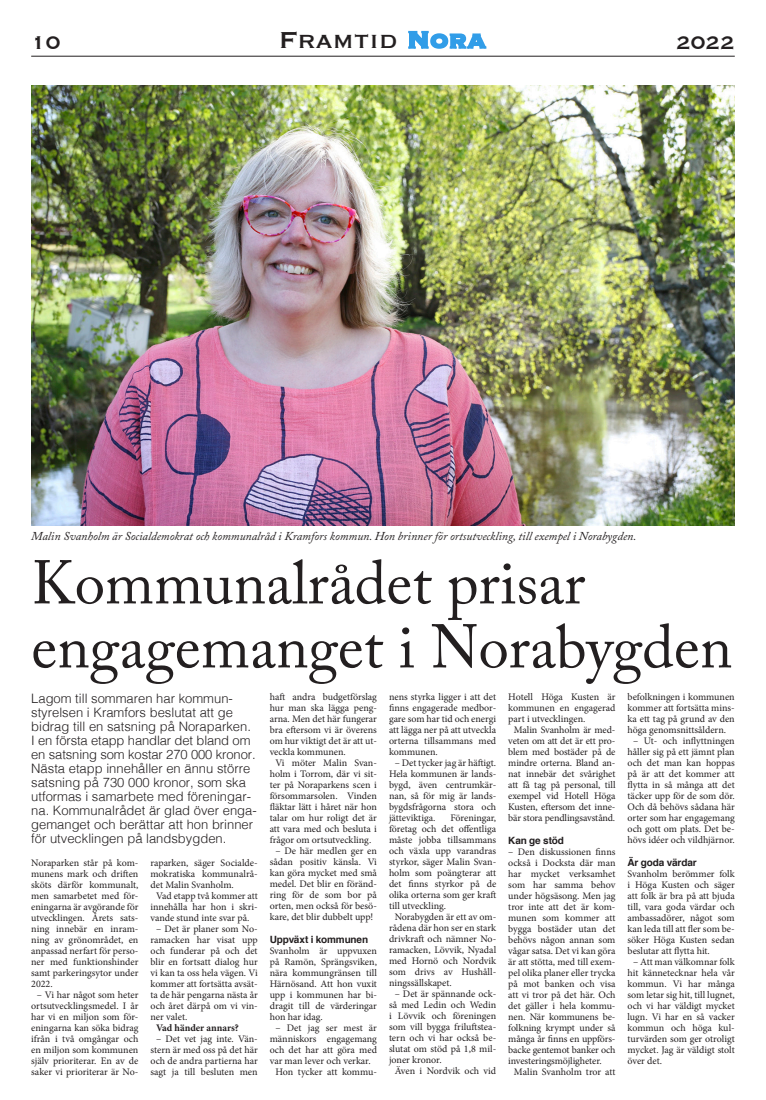
<style>
.page{position:relative;width:766px;height:1100px;background:#fff}
.page>*{position:absolute;margin:0;border:0;box-sizing:border-box;transform-origin:0 0}
.t1{font:61px "Adobe Caslon Pro";color:#231f20}
.t2{font:30px "Copperplate";color:#231f20}
.t3{font:24px "Copperplate";color:#231f20}
.t4{font:300 13px/14px "Helvetica";color:#231f20}
.t5{font:italic 12px "Adobe Caslon Pro";color:#231f20}
.t6{font:10px/11px "Minion Pro";letter-spacing:-.005em;color:#231f20;text-align:justify}
.t7{font:700 10px "Helvetica";letter-spacing:-.015em;color:#231f20}
.t8{font:700 10px "Minion Pro";color:#231f20}
.s1{font-weight:700;color:#319de8}
</style>
<div class="page">
<hr style="left:31px;top:56px;width:703px;height:1px;background:#231f20">
<img style="left:31px;top:85px;width:703px;height:441px">
<p class="t3" style="left:31px;top:27px;width:31px">10</p>
<p class="t2" style="left:279px;top:20px;width:209px">Framtid <span class="s1">Nora</span></p>
<p class="t3" style="left:676px;top:26px;width:60px">2022</p>
<p class="t5" style="left:31px;top:529px;width:606px">Malin Svanholm är Socialdemokrat och kommunalråd i Kramfors kommun. Hon brinner för ortsutveckling, till exempel i Norabygden.</p>
<p class="t1" style="left:31px;top:547px;width:555px">Kommunalrådet prisar</p>
<p class="t1" style="left:31px;top:611px;width:702px">engagemanget i Norabygden</p>
<p class="t4" style="left:31px;top:690px;width:227px">Lagom till sommaren har kommun&shy;styrelsen i Kramfors beslutat att ge bidrag till en satsning på Noraparken.<br>I en första etapp handlar det bland om en satsning som kostar 270 000 kronor.<br>Nästa etapp innehåller en ännu större satsning på 730 000 kronor, som ska utformas i samarbete med föreningar&shy;na. Kommunalrådet är glad över enga&shy;gemanget och berättar att hon brinner för utvecklingen på landsbygden.</p>
<p class="t6" style="left:270px;top:692px;width:109px">haft andra budgetförslag hur man ska lägga peng&shy;arna. Men det här fungerar bra eftersom vi är överens om hur viktigt det är att ut&shy;veckla kommunen.</p>
<p class="t6" style="left:270px;top:758px;width:109px;text-align:center">Vi möter Malin Svan&shy;holm i Torrom, där vi sit&shy;ter på Noraparkens scen i försommarsolen. Vinden fläktar lätt i håret när hon talar om hur roligt det är att vara med och besluta i frågor om ortsutveckling.</p>
<p class="t6" style="left:270px;top:846px;width:109px;text-align:center">– De här medlen ger en sådan positiv känsla. Vi kan göra mycket med små medel. Det blir en föränd&shy;ring för de som bor på orten, men också för besö&shy;kare, det blir dubbelt upp!</p>
<p class="t7" style="left:270px;top:932px;width:100px">Uppväxt i kommunen</p>
<p class="t6" style="left:270px;top:946px;width:109px">Svanholm är uppvuxen på Ramön, Sprängsviken, nära kommungränsen till Härnösand. Att hon vuxit upp i kommunen har bi&shy;dragit till de värderingar hon har idag.</p>
<p class="t6" style="left:270px;top:1023px;width:109px;text-indent:6px">– Det jag ser mest är människors engagemang och det har att göra med var man lever och verkar.</p>
<p class="t6" style="left:275px;top:1067px;width:103px">Hon tycker att kommu-</p>
<p class="t6" style="left:389px;top:692px;width:109px">nens styrka ligger i att det finns engagerade medbor&shy;gare som har tid och energi att lägga ner på att utveckla orterna tillsammans med kommunen.</p>
<p class="t6" style="left:389px;top:758px;width:109px;text-indent:6px">– Det tycker jag är häftigt.<br>Hela kommunen är lands&shy;bygd, även centrumkär&shy;nan, så för mig är lands&shy;bygdsfrågorna stora och jätteviktiga.</p>
<p class="t6" style="left:508px;top:692px;width:109px">Hotell Höga Kusten är kommunen en engagerad part i utvecklingen.</p>
<p class="t6" style="left:508px;top:725px;width:109px;text-align:center">Malin Svanholm är med&shy;veten om att det är ett pro&shy;blem med bostäder på de mindre orterna. Bland an&shy;nat innebär det svårighet att få tag på personal, till exempel vid Hotell Höga<br>Kusten, eftersom det inne&shy;bär stora pendlingsavstånd.</p>
<p class="t7" style="left:508px;top:833px;width:57px">Kan ge stöd</p>
<p class="t6" style="left:508px;top:847px;width:109px">– Den diskussionen finns också i Docksta där man har mycket verksamhet som har samma behov under högsäsong. Men jag tror inte att det är kom&shy;munen som kommer att bygga bostäder utan det behövs någon annan som vågar satsa. Det vi kan göra är att stötta, med till exem&shy;pel olika planer eller trycka på mot banken och visa att vi tror på det här. Och det gäller i hela kommu&shy;nen. När kommunens be&shy;folkning krympt under så många år finns en uppförs&shy;backe gentemot banker och investeringsmöjligheter.</p>
<p class="t6" style="left:514px;top:1067px;width:103px">Malin Svanholm tror att</p>
<p class="t6" style="left:627px;top:692px;width:109px">befolkningen i kommunen kommer att fortsätta mins&shy;ka ett tag på grund av den höga genomsnittsåldern.</p>
<p class="t6" style="left:627px;top:736px;width:109px;text-align:center">– Ut- och inflyttningen håller sig på ett jämnt plan och det man kan hoppas på är att det kommer att flytta in så många att det täcker upp för de som dör.<br>Och då behövs sådana här orter som har engagemang och gott om plats. Det be&shy;hövs idéer och vildhjärnor.</p>
<p class="t7" style="left:627px;top:855px;width:71px">Är goda värdar</p>
<p class="t6" style="left:627px;top:869px;width:109px">Svanholm berömmer folk i Höga Kusten och säger att folk är bra på att bjuda till, vara goda värdar och ambassadörer, något som kan leda till att fler som be&shy;söker Höga Kusten sedan beslutar att flytta hit.</p>
<p class="t6" style="left:627px;top:957px;width:109px;text-indent:6px">– Att man välkomnar folk hit kännetecknar hela vår kommun. Vi har många som letar sig hit, till lugnet, och vi har väldigt mycket lugn. Vi har en så vacker kommun och höga kul&shy;turvärden som ger otroligt mycket. Jag är väldigt stolt över det.</p>
<p class="t6" style="left:389px;top:813px;width:109px;text-indent:61px">Föreningar, företag och det offentliga måste jobba tillsammans och växla upp varandras styrkor, säger Malin Svan&shy;holm som poängterar att det finns styrkor på de olika orterna som ger kraft till utveckling.</p>
<p class="t6" style="left:389px;top:912px;width:109px;text-indent:6px">Norabygden är ett av om&shy;rådena där hon ser en stark drivkraft och nämner No&shy;ramacken, Lövvik, Nyadal med Hornö och Nordvik som drivs av Hushåll&shy;ningssällskapet.</p>
<p class="t6" style="left:389px;top:989px;width:109px;text-indent:6px">– Det är spännande ock&shy;så med Ledin och Wedin i Lövvik och föreningen som vill bygga friluftstea&shy;tern och vi har också be&shy;slutat om stöd på 1,8 mil&shy;joner kronor.</p>
<p class="t6" style="left:394px;top:1066px;width:103px">Även i Nordvik och vid</p>
<p class="t6" style="left:31px;top:858px;width:109px">Noraparken står på kom&shy;munens mark och driften sköts därför kommunalt, men samarbetet med för&shy;eningarna är avgörande för utvecklingen. Årets sats&shy;ning innebär en inram&shy;ning av grönområdet, en anpassad nerfart för perso&shy;ner med funktionshinder samt parkeringsytor under 2022.</p>
<p class="t6" style="left:31px;top:990px;width:109px;text-align:center">– Vi har något som heter ortsutvecklingsmedel. I år har vi en miljon som för&shy;eningarna kan söka bidrag ifrån i två omgångar och en miljon som kommunen själv prioriterar. En av de saker vi prioriterar är No-</p>
<p class="t6" style="left:150px;top:858px;width:109px">raparken, säger Socialde&shy;mokratiska kommunalrå&shy;det Malin Svanholm.</p>
<p class="t6" style="left:150px;top:891px;width:109px;text-indent:6px">Vad etapp två kommer att innehålla har hon i skri&shy;vande stund inte svar på.</p>
<p class="t6" style="left:150px;top:924px;width:109px;text-indent:6px">– Det är planer som No&shy;ramacken har visat upp och funderar på och det blir en fortsatt dialog hur vi kan ta oss hela vägen. Vi kommer att fortsätta avsät&shy;ta de här pengarna nästa år och året därpå om vi vin&shy;ner valet.</p>
<p class="t8" style="left:156px;top:1021px;width:84px">Vad händer annars?</p>
<p class="t6" style="left:150px;top:1034px;width:109px;text-align:center">– Det vet jag inte. Vän&shy;stern är med oss på det här och de andra partierna har sagt ja till besluten men</p>
</div>
